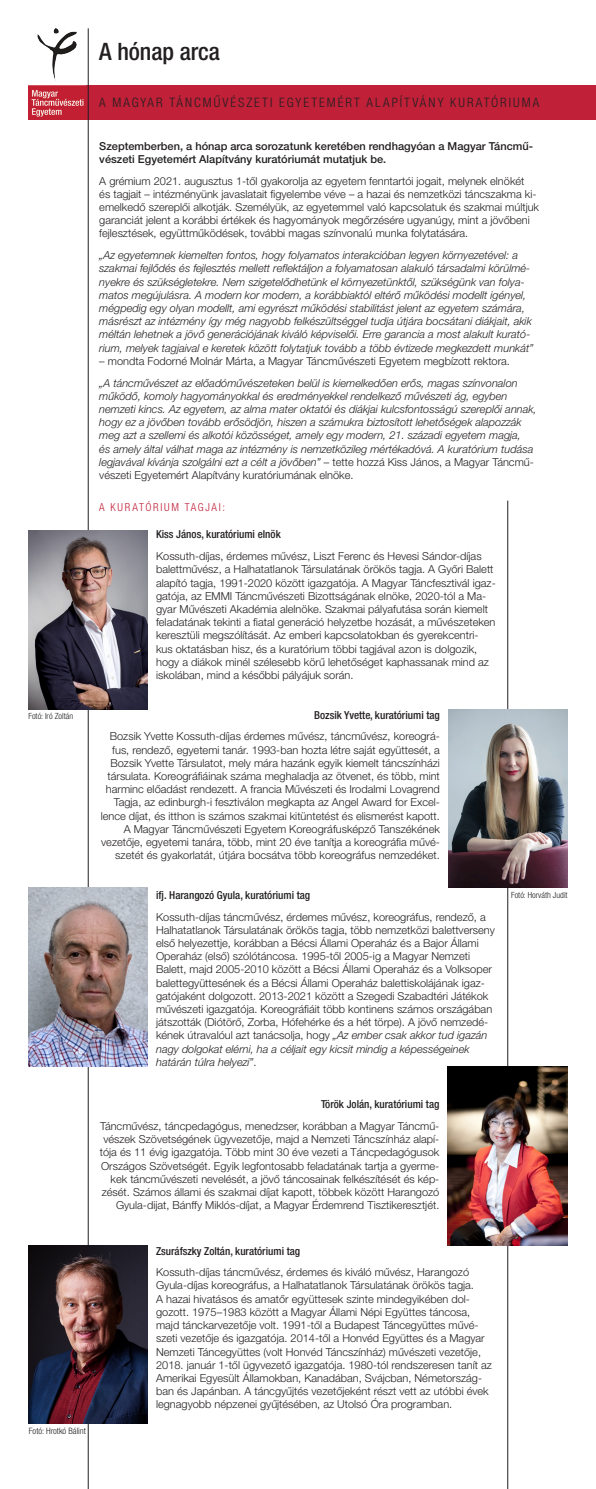
<style>
.page{position:relative;width:596px;height:1489px;background:#fff}
.page>*{position:absolute;margin:0;border:0;box-sizing:border-box;transform-origin:0 0}
.t1{font:500 condensed 24px "Helvetica Neue LT Pro";letter-spacing:-.005em;color:#231f20}
.t2{font:300 condensed 13px "Helvetica Neue LT Pro";letter-spacing:.155em;color:#231f20}
.t3{font:300 11px/13.2px "Helvetica Neue LT Pro";color:#231f20}
.t4{font:italic 300 11px/13.2px "Helvetica Neue LT Pro";color:#231f20}
.t5{font:500 condensed 11px "Helvetica Neue LT Pro";color:#231f20}
.t6{font:500 11px/13.2px "Helvetica Neue LT Pro";color:#231f20}
.t7{font:300 condensed 11px "Helvetica Neue LT Pro";letter-spacing:.155em;color:#c02038}
.t8{font:300 condensed 8.8px "Helvetica Neue LT Pro";color:#231f20}
.t9{font:300 condensed 8.5px "Helvetica Neue LT Pro";color:#231f20}
.s1{font-style:normal}
.s2{font-style:italic}
</style>
<div class="page">
<div style="left:28px;top:85px;width:567px;height:35px;background:#c02038"></div>
<img style="left:28px;top:28px;width:57px;height:89px">
<hr style="left:88px;top:28px;width:1px;height:1460px;background:#231f20">
<hr style="left:507px;top:500px;width:1px;height:988px;background:#231f20">
<img style="left:28px;top:530px;width:119px;height:179px">
<img style="left:448px;top:709px;width:119px;height:178px">
<img style="left:28px;top:887px;width:119px;height:179px">
<img style="left:447px;top:1066px;width:119px;height:178px">
<img style="left:28px;top:1244px;width:119px;height:179px">
<p class="t1" style="left:99px;top:37px;width:122px">A hónap arca</p>
<p class="t2" style="left:99px;top:95px;width:441px">A MAGYAR TÁNCMŰVÉSZETI EGYETEMÉRT ALAPÍTVÁNY KURATÓRIUMA</p>
<p class="t9" style="left:28px;top:711px;width:46px">Fotó: Iró Zoltán</p>
<p class="t8" style="left:29px;top:1425px;width:59px">Fotó: Hrotkó Bálint</p>
<p class="t6" style="left:99px;top:139px;width:435px">Szeptemberben, a hónap arca sorozatunk keretében rendhagyóan a Magyar Táncmű&shy;vészeti Egyetemért Alapítvány kuratóriumát mutatjuk be.</p>
<p class="t3" style="left:99px;top:174px;width:441px">A grémium 2021. augusztus 1-től gyakorolja az egyetem fenntartói jogait, melynek elnökét<br>és tagjait – intézményünk javaslatait figyelembe véve – a hazai és nemzetközi táncszakma ki&shy;emelkedő szereplői alkotják. Személyük, az egyetemmel való kapcsolatuk és szakmai múltjuk garanciát jelent a korábbi értékek és hagyományok megőrzésére ugyanúgy, mint a jövőbeni fejlesztések, együttműködések, további magas színvonalú munka folytatására.</p>
<p class="t4" style="left:99px;top:248px;width:435px">„Az egyetemnek kiemelten fontos, hogy folyamatos interakcióban legyen környezetével: a szakmai fejlődés és fejlesztés mellett reflektáljon a folyamatosan alakuló társadalmi körülmé&shy;nyekre és szükségletekre. Nem szigetelődhetünk el környezetünktől, szükségünk van folya&shy;matos megújulásra. A modern kor modern, a korábbiaktól eltérő működési modellt igényel, mégpedig egy olyan modellt, ami egyrészt működési stabilitást jelent az egyetem számára, másrészt az intézmény így még nagyobb felkészültséggel tudja útjára bocsátani diákjait, akik méltán lehetnek a jövő generációjának kiváló képviselői. Erre garancia a most alakult kurató&shy;rium, melyek tagjaival e keretek között folytatjuk tovább a több évtizede megkezdett munkát”</p>
<p class="t3" style="left:99px;top:354px;width:412px">– mondta Fodorné Molnár Márta, a Magyar Táncművészeti Egyetem megbízott rektora.</p>
<p class="t4" style="left:99px;top:376px;width:438px">„A táncművészet az előadóművészeteken belül is kiemelkedően erős, magas színvonalon működő, komoly hagyományokkal és eredményekkel rendelkező művészeti ág, egyben nemzeti kincs. Az egyetem, az alma mater oktatói és diákjai kulcsfontosságú szereplői annak, hogy ez a jövőben tovább erősödjön, hiszen a számukra biztosított lehetőségek alapozzák meg azt a szellemi és alkotói közösséget, amely egy modern, 21. századi egyetem magja,<br>és amely által válhat maga az intézmény is nemzetközileg mértékadóvá. A kuratórium tudása legjavával kívánja szolgálni ezt a célt a jövőben” <span class="s1">– tette hozzá Kiss János, a Magyar Táncmű&shy;vészeti Egyetemért Alapítvány kuratóriumának elnöke.</span></p>
<p class="t7" style="left:99px;top:501px;width:127px">A KURATÓRIUM TAGJAI:</p>
<p class="t5" style="left:156px;top:528px;width:126px">Kiss János, kuratóriumi elnök</p>
<p class="t3" style="left:156px;top:549px;width:341px">Kossuth-díjas, érdemes művész, Liszt Ferenc és Hevesi Sándor-díjas balettművész, a Halhatatlanok Társulatának örökös tagja. A Győri Balett alapító tagja, 1991-2020 között igazgatója. A Magyar Táncfesztivál igaz&shy;gatója, az EMMI Táncművészeti Bizottságának elnöke, 2020-tól a Ma&shy;gyar Művészeti Akadémia alelnöke. Szakmai pályafutása során kiemelt feladatának tekinti a fiatal generáció helyzetbe hozását, a művészeteken keresztüli megszólítását. Az emberi kapcsolatokban és gyerekcentri&shy;kus oktatásban hisz, és a kuratórium többi tagjával azon is dolgozik, hogy a diákok minél szélesebb körű lehetőséget kaphassanak mind az iskolában, mind a későbbi pályájuk során.</p>
<p class="t5" style="left:314px;top:708px;width:127px">Bozsik Yvette, kuratóriumi tag</p>
<p class="t3" style="left:101px;top:729px;width:340px;text-align:right">Bozsik Yvette Kossuth-díjas érdemes művész, táncművész, koreográ&shy;fus, rendező, egyetemi tanár. 1993-ban hozta létre saját együttesét, a Bozsik Yvette Társulatot, mely mára hazánk egyik kiemelt táncszínházi társulata. Koreográfiáinak száma meghaladja az ötvenet, és több, mint harminc előadást rendezett. A francia Művészeti és Irodalmi Lovagrend Tagja, az edinburgh-i fesztiválon megkapta az Angel Award for Excel&shy;lence díjat, és itthon is számos szakmai kitüntetést és elismerést kapott.<br>A Magyar Táncművészeti Egyetem Koreográfusképző Tanszékének vezetője, egyetemi tanára, több, mint 20 éve tanítja a koreográfia művé&shy;szetét és gyakorlatát, útjára bocsátva több koreográfus nemzedéket.</p>
<p class="t5" style="left:156px;top:888px;width:155px">ifj. Harangozó Gyula, kuratóriumi tag</p>
<p class="t3" style="left:156px;top:909px;width:340px">Kossuth-díjas táncművész, érdemes művész, koreográfus, rendező, a Halhatatlanok Társulatának örökös tagja, több nemzetközi balettverseny első helyezettje, korábban a Bécsi Állami Operaház és a Bajor Állami Operaház (első) szólótáncosa. 1995-től 2005-ig a Magyar Nemzeti Balett, majd 2005-2010 között a Bécsi Állami Operaház és a Volksoper balettegyüttesének és a Bécsi Állami Operaház balettiskolájának igaz&shy;gatójaként dolgozott. 2013-2021 között a Szegedi Szabadtéri Játékok művészeti igazgatója. Koreográfiáit több kontinens számos országában játszották (Diótörő, Zorba, Hófehérke és a hét törpe). A jövő nemzedé&shy;kének útravalóul azt tanácsolja, hogy <span class="s2">„Az ember csak akkor tud igazán nagy dolgokat elérni, ha a céljait egy kicsit mindig a képességeinek határán túlra helyezi”</span>.</p>
<p class="t5" style="left:321px;top:1097px;width:120px">Török Jolán, kuratóriumi tag</p>
<p class="t3" style="left:100px;top:1119px;width:341px;text-align:right">Táncművész, táncpedagógus, menedzser, korábban a Magyar Táncmű&shy;vészek Szövetségének ügyvezetője, majd a Nemzeti Táncszínház alapí&shy;tója és 11 évig igazgatója. Több mint 30 éve vezeti a Táncpedagógusok Országos Szövetségét. Egyik legfontosabb feladatának tartja a gyerme&shy;kek táncművészeti nevelését, a jövő táncosainak felkészítését és kép&shy;zését. Számos állami és szakmai díjat kapott, többek között Harangozó Gyula-dijat, Bánffy Miklós-díjat, a Magyar Érdemrend Tisztikeresztjét.</p>
<p class="t5" style="left:156px;top:1243px;width:145px">Zsuráfszky Zoltán, kuratóriumi tag</p>
<p class="t3" style="left:156px;top:1265px;width:337px">Kossuth-díjas táncművész, érdemes és kiváló művész, Harangozó Gyula-díjas koreográfus, a Halhatatlanok Társulatának örökös tagja.<br>A hazai hivatásos és amatőr együttesek szinte mindegyikében dol&shy;gozott. 1975–1983 között a Magyar Állami Népi Együttes táncosa, majd tánckarvezetője volt. 1991-től a Budapest Táncegyüttes művé&shy;szeti vezetője és igazgatója. 2014-től a Honvéd Együttes és a Magyar Nemzeti Táncegyüttes (volt Honvéd Táncszínház) művészeti vezetője, 2018. január 1-től ügyvezető igazgatója. 1980-tól rendszeresen tanít az Amerikai Egyesült Államokban, Kanadában, Svájcban, Németország&shy;ban és Japánban. A táncgyűjtés vezetőjeként részt vett az utóbbi évek legnagyobb népzenei gyűjtésében, az Utolsó Óra programban.</p>
<p class="t9" style="left:510px;top:890px;width:58px">Fotó: Horváth Judit</p>
</div>
